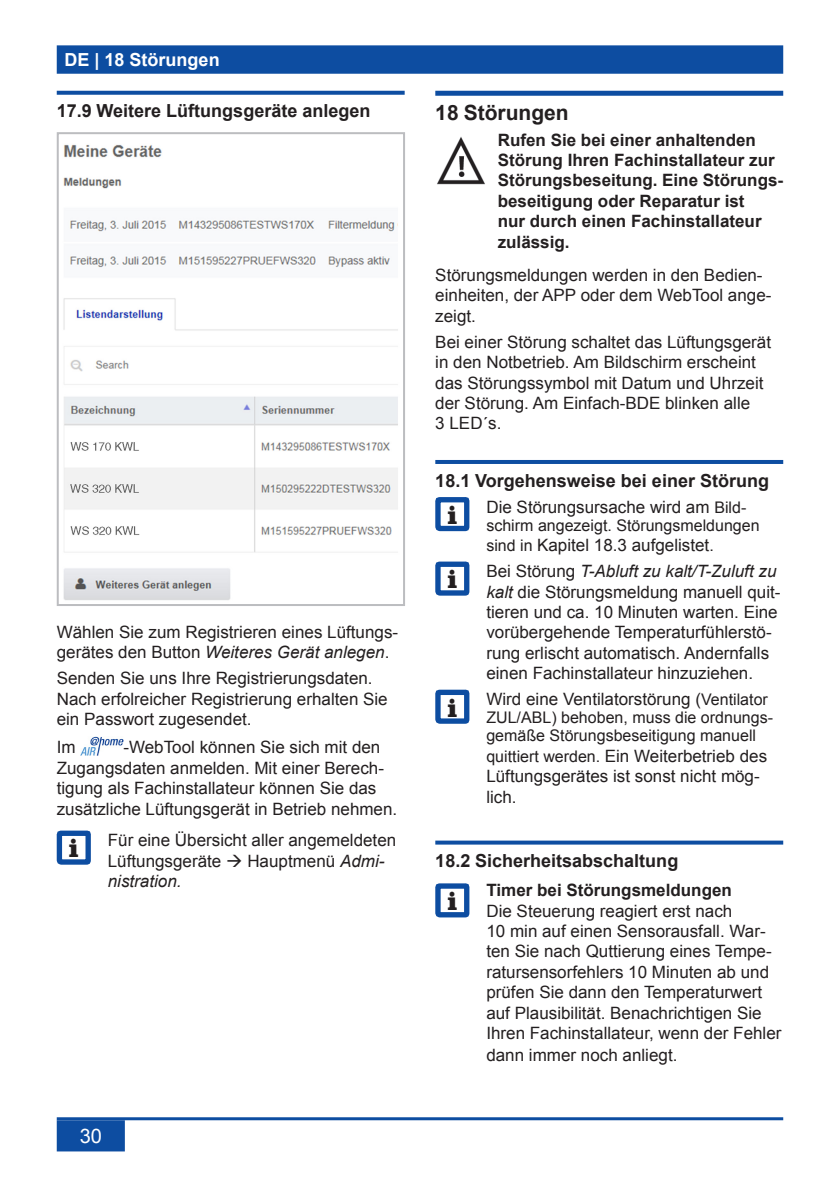
<style>
.page{position:relative;width:840px;height:1191px;background:#fff}
.page>*{position:absolute;margin:0;border:0;box-sizing:border-box;transform-origin:0 0}
.t1{font:900 26.6px "Clarendon BT";color:#231f20}
.t2{font:700 21px "Arial";color:#231f20}
.t3{font:20px "Arial";color:#fff}
.t4{font:700 18px "Arial";color:#231f20}
.t5{font:700 18px "Arial";color:#fff}
.t6{font:17px/20.4px "Arial";color:#231f20}
.t7{font:700 17px/20.4px "Arial";color:#231f20}
.t8{font:16px/18px "Arial";color:#231f20}
.s1{font-style:italic}
.s2{font-family:"Clarendon BT";font-weight:900;font-size:26.6px}
.s3{font-size:16px}
</style>
<div class="page">
<div style="left:58px;top:46px;width:723px;height:27px;background:#0d4da1"></div>
<div style="left:57px;top:45px;width:725px;height:29px;border:2px solid #0d4da1"></div>
<div style="left:58px;top:1121px;width:66px;height:29px;background:#0d4da1"></div>
<div style="left:57px;top:1120px;width:68px;height:31px;border:2px solid #0d4da1"></div>
<hr style="left:57px;top:1117px;width:725px;height:3px;background:#0d4da1">
<svg style="left:57px;top:91px;width:347px;height:4px"></svg>
<img style="left:63px;top:144px;width:335px;height:456px">
<div style="left:57px;top:132px;width:348px;height:474px;border:2px solid #bcbdc0"></div>
<img style="left:80px;top:736px;width:43px;height:19px">
<svg style="left:57px;top:830px;width:34px;height:34px"></svg>
<div style="left:435px;top:91px;width:347px;height:5px;background:#0d4da1"></div>
<hr style="left:435px;top:460px;width:347px;height:4px;background:#0d4da1">
<svg style="left:435px;top:840px;width:347px;height:4px"></svg>
<svg style="left:435px;top:497px;width:34px;height:34px"></svg>
<svg style="left:435px;top:561px;width:34px;height:34px"></svg>
<svg style="left:435px;top:689px;width:34px;height:35px"></svg>
<svg style="left:435px;top:883px;width:34px;height:34px"></svg>
<img style="left:437px;top:137px;width:48px;height:48px">
<p class="t5" style="left:64px;top:48px;width:157px">DE | 18 Störungen</p>
<p class="t4" style="left:57px;top:99px;width:315px">17.9 Weitere Lüftungsgeräte anlegen</p>
<p class="t6" style="left:57px;top:622px;width:343px">Wählen Sie zum Registrieren eines Lüftungs&shy;gerätes den Button <span class="s1">Weiteres Gerät anlegen</span>.</p>
<p class="t6" style="left:57px;top:668px;width:332px">Senden Sie uns Ihre Registrierungsdaten.<br>Nach erfolreicher Registrierung erhalten Sie ein Passwort zugesendet.</p>
<p class="t6" style="left:57px;top:737px;width:20px">Im</p>
<p class="t6" style="left:57px;top:737px;width:342px;text-indent:67px">-WebTool können Sie sich mit den Zugangsdaten anmelden. Mit einer Berech&shy;tigung als Fachinstallateur können Sie das zusätzliche Lüftungsgerät in Betrieb nehmen.</p>
<p class="t6" style="left:108px;top:830px;width:290px;text-indent:-39px"><span class="s2">i</span> Für eine Übersicht aller angemeldeten<br>Lüftungsgeräte → Hauptmenü <span class="s1">Admi&shy;nistration.</span></p>
<p class="t3" style="left:80px;top:1123px;width:24px">30</p>
<p class="t2" style="left:435px;top:98px;width:135px">18 Störungen</p>
<p class="t7" style="left:497px;top:130px;width:287px">Rufen Sie bei einer anhaltenden<br>Störung Ihren Fachinstallateur zur<br>Störungsbeseitung. Eine Störungs&shy;beseitigung oder Reparatur ist<br>nur durch einen Fachinstallateur zulässig.</p>
<p class="t6" style="left:435px;top:265px;width:337px">Störungsmeldungen werden in den Bedien&shy;einheiten, der APP oder dem WebTool ange&shy;zeigt.</p>
<p class="t6" style="left:435px;top:332px;width:337px">Bei einer Störung schaltet das Lüftungsgerät in den Notbetrieb. Am Bildschirm erscheint das Störungssymbol mit Datum und Uhrzeit der Störung. Am Einfach-BDE blinken alle<br>3 LED´s.</p>
<p class="t4" style="left:435px;top:468px;width:335px">18.1 Vorgehensweise bei einer Störung</p>
<p class="t6" style="left:447px;top:497px;width:300px"><span class="s2">i</span> Die Störungsursache wird am <span class="s3">Bild-</span></p>
<p class="t8" style="left:486px;top:516px;width:275px">schirm angezeigt. Störungsmeldungen</p>
<p class="t6" style="left:447px;top:532px;width:330px;line-height:26px;text-indent:39px"><span class="s3">sind in</span> Kapitel 18.3 aufgelistet<span class="s3">.<br></span><span class="s2">i</span> Bei Störung <span class="s1">T-Abluft zu kalt/T-Zuluft zu</span></p>
<p class="t6" style="left:486px;top:581px;width:295px"><span class="s1">kalt</span> die Störungsmeldung manuell quit&shy;tieren und ca. 10 Minuten warten. Eine vorübergehende Temperaturfühlerstö&shy;rung erlischt automatisch. Andernfalls einen Fachinstallateur hinzuziehen.</p>
<p class="t6" style="left:447px;top:689px;width:322px"><span class="s2">i</span> Wird eine Ventilatorstörung (<span class="s3">Ventilator</span></p>
<p class="t8" style="left:486px;top:709px;width:288px">ZUL/ABL) behoben, muss die ordnungs&shy;gemäße Störungsbeseitigung manuell</p>
<p class="t6" style="left:486px;top:745px;width:282px"><span class="s3">quittiert werden.</span> Ein Weiterbetrieb des<br>Lüftungsgerätes ist sonst nicht mög&shy;lich.</p>
<p class="t4" style="left:435px;top:849px;width:244px">18.2 Sicherheitsabschaltung</p>
<h1 class="t1" style="left:447px;top:884px;width:11px">i</h1>
<p class="t7" style="left:486px;top:880px;width:247px">Timer bei Störungsmeldungen</p>
<p class="t6" style="left:486px;top:900px;width:296px">Die Steuerung reagiert erst nach<br>10 min auf einen Sensorausfall. War&shy;ten Sie nach Quttierung eines Tempe&shy;ratursensorfehlers 10 Minuten ab und prüfen Sie dann den Temperaturwert auf Plausibilität. Benachrichtigen Sie Ihren Fachinstallateur, wenn der Fehler dann immer noch anliegt.</p>
</div>
